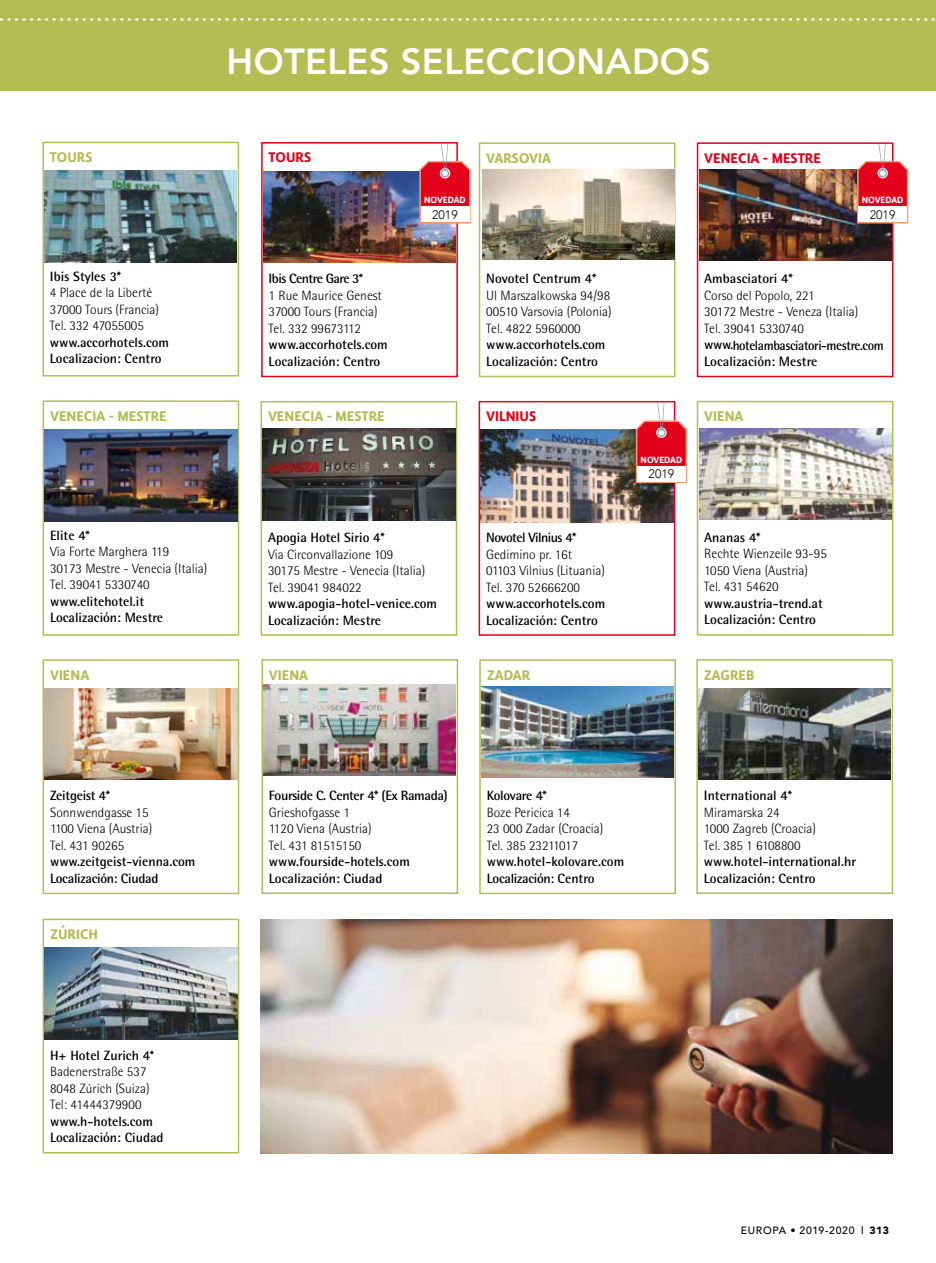
<style>
.page{position:relative;width:936px;height:1263px;background:#fff}
.page>*{position:absolute;margin:0;border:0;box-sizing:border-box;transform-origin:0 0}
.t1{font:800 36px "Avenir LT Std";letter-spacing:.01em;color:#fff}
.t2{font:700 16.5px "Lemon Sans Rnd";color:#b0be54}
.t3{font:700 16.5px "Lemon Sans Rnd";color:#e2001a}
.t4{font:300 13.5px/16.5px "Rotis Semi Sans Std";color:#000}
.t5{font:700 13.5px/16.5px "Rotis Semi Sans Std";color:#000}
.t6{font:700 13.5px/16.5px "Rotis Semi Sans Std";letter-spacing:-.03em;color:#000}
.t7{font:700 13.5px/16.5px "Rotis Semi Sans Std";letter-spacing:-.02em;color:#000}
.t8{font:700 13.5px "Rotis Semi Sans Std";letter-spacing:-.04em;color:#000}
.t9{font:300 12.15px "Avenir";color:#000}
.t10{font:700 10.65px "Lemon Sans Rnd";color:#fff}
.t11{font:500 10.5px "Avenir LT Std";letter-spacing:.07em;color:#000}
.s1{font-weight:900}
</style>
<div class="page">
<img style="left:260px;top:919px;width:632px;height:234px">
<div style="left:0;top:0;width:935px;height:91px;background:#b0be54"></div>
<svg style="left:0;top:18px;width:935px;height:3px"></svg>
<img style="left:481px;top:429px;width:191px;height:93px">
<div style="left:478px;top:401px;width:197px;height:235px;border:2px solid #e2001a"></div>
<svg style="left:635px;top:403px;width:52px;height:81px"></svg>
<div style="left:637px;top:466px;width:48px;height:15px;background:#fff"></div>
<div style="left:261px;top:142px;width:197px;height:235px;border:2px solid #e2001a"></div>
<img style="left:263px;top:171px;width:192px;height:92px">
<svg style="left:418px;top:144px;width:53px;height:80px"></svg>
<div style="left:421px;top:207px;width:48px;height:15px;background:#fff"></div>
<div style="left:696px;top:401px;width:197px;height:235px;border:2px solid #b0be54"></div>
<img style="left:699px;top:428px;width:192px;height:92px">
<img style="left:264px;top:684px;width:191px;height:92px">
<div style="left:261px;top:659px;width:197px;height:235px;border:2px solid #b0be54"></div>
<img style="left:482px;top:686px;width:191px;height:92px">
<div style="left:479px;top:659px;width:197px;height:235px;border:2px solid #b0be54"></div>
<div style="left:43px;top:919px;width:196px;height:234px;border:2px solid #b0be54"></div>
<img style="left:45px;top:948px;width:192px;height:91px">
<div style="left:696px;top:659px;width:197px;height:235px;border:2px solid #b0be54"></div>
<img style="left:698px;top:688px;width:192px;height:92px">
<div style="left:43px;top:659px;width:196px;height:235px;border:2px solid #b0be54"></div>
<img style="left:45px;top:688px;width:192px;height:92px">
<div style="left:42px;top:142px;width:197px;height:234px;border:2px solid #b0be54"></div>
<img style="left:45px;top:171px;width:192px;height:91px">
<div style="left:696px;top:142px;width:197px;height:235px;border:2px solid #e2001a"></div>
<div style="left:478px;top:142px;width:197px;height:235px;border:2px solid #b0be54"></div>
<img style="left:699px;top:169px;width:192px;height:91px">
<img style="left:482px;top:168px;width:192px;height:92px">
<div style="left:43px;top:400px;width:196px;height:236px;border:2px solid #b0be54"></div>
<img style="left:45px;top:429px;width:192px;height:92px">
<div style="left:260px;top:401px;width:197px;height:235px;border:2px solid #b0be54"></div>
<img style="left:263px;top:428px;width:192px;height:92px">
<svg style="left:856px;top:144px;width:53px;height:80px"></svg>
<div style="left:858px;top:207px;width:48px;height:15px;background:#fff"></div>
<h1 class="t1" style="left:227px;top:40px;width:485px">HOTELES SELECCIONADOS</h1>
<p class="t2" style="left:50px;top:148px;width:44px">TOURS</p>
<p class="t3" style="left:268px;top:148px;width:44px">TOURS</p>
<p class="t2" style="left:486px;top:148px;width:66px">VARSOVIA</p>
<p class="t3" style="left:704px;top:148px;width:118px">VENECIA - MESTRE</p>
<p class="t10" style="left:424px;top:194px;width:43px">NOVEDAD</p>
<p class="t9" style="left:432px;top:207px;width:27px">2019</p>
<p class="t10" style="left:861px;top:194px;width:43px">NOVEDAD</p>
<p class="t9" style="left:869px;top:207px;width:27px">2019</p>
<p class="t5" style="left:50px;top:268px;width:73px">Ibis Styles 3*</p>
<p class="t4" style="left:50px;top:284px;width:111px">4 Place de la Liberté<br>37000 Tours (Francia)<br>Tel. 332 47055005</p>
<p class="t5" style="left:50px;top:334px;width:121px">www.accorhotels.com<br>Localizacion: Centro</p>
<p class="t8" style="left:268px;top:270px;width:96px">Ibis Centre Gare 3*</p>
<p class="t4" style="left:268px;top:287px;width:115px">1 Rue Maurice Genest<br>37000 Tours (Francia)<br>Tel. 332 99673112</p>
<p class="t5" style="left:268px;top:336px;width:121px">www.accorhotels.com<br>Localización: Centro</p>
<p class="t5" style="left:486px;top:270px;width:112px">Novotel Centrum 4*</p>
<p class="t4" style="left:486px;top:287px;width:127px;text-align:justify">Ul Marszalkowska 94/98<br>00510 Varsovia (Polonia)<br>Tel. 4822 5960000</p>
<p class="t5" style="left:486px;top:336px;width:121px">www.accorhotels.com<br>Localización: Centro</p>
<p class="t5" style="left:704px;top:270px;width:90px">Ambasciatori 4*</p>
<p class="t4" style="left:704px;top:287px;width:155px">Corso del Popolo, 221<br>30172 Mestre - Veneza (Italia)<br>Tel. 39041 5330740</p>
<p class="t6" style="left:704px;top:336px;width:181px">www.hotelambasciatori-mestre.com<br>Localización: Mestre</p>
<p class="t2" style="left:50px;top:406px;width:118px">VENECIA - MESTRE</p>
<p class="t2" style="left:268px;top:407px;width:118px">VENECIA - MESTRE</p>
<p class="t3" style="left:486px;top:407px;width:51px">VILNIUS</p>
<p class="t2" style="left:704px;top:407px;width:41px">VIENA</p>
<p class="t10" style="left:640px;top:453px;width:43px">NOVEDAD</p>
<p class="t9" style="left:648px;top:467px;width:27px">2019</p>
<p class="t5" style="left:50px;top:526px;width:41px">Elite 4*</p>
<p class="t4" style="left:50px;top:543px;width:159px">Via Forte Marghera 119<br>30173 Mestre - Venecia (Italia)<br>Tel. 39041 5330740</p>
<p class="t5" style="left:50px;top:592px;width:115px">www.elitehotel.it<br>Localización: Mestre</p>
<p class="t5" style="left:268px;top:529px;width:118px">Apogia Hotel Sirio 4*</p>
<p class="t4" style="left:268px;top:546px;width:159px">Via Circonvallazione 109<br>30175 Mestre - Venecia (Italia)<br>Tel. 39041 984022</p>
<p class="t5" style="left:268px;top:595px;width:170px">www.apogia-hotel-venice.com<br>Localización: Mestre</p>
<p class="t8" style="left:486px;top:529px;width:92px">Novotel Vilnius 4*</p>
<p class="t4" style="left:486px;top:546px;width:120px">Gedimino pr. 16t<br>01103 Vilnius (Lituania)<br>Tel. 370 52666200</p>
<p class="t5" style="left:486px;top:595px;width:121px">www.accorhotels.com<br>Localización: Centro</p>
<p class="t5" style="left:704px;top:529px;width:58px">Ananas 4*</p>
<p class="t4" style="left:704px;top:546px;width:124px">Rechte Wienzeile 93-95<br>1050 Viena (Austria)<br>Tel. 431 54620</p>
<p class="t5" style="left:704px;top:595px;width:120px">www.austria-trend.at<br>Localización: Centro</p>
<p class="t2" style="left:50px;top:665px;width:41px">VIENA</p>
<p class="t2" style="left:269px;top:665px;width:41px">VIENA</p>
<p class="t2" style="left:486px;top:665px;width:45px">ZADAR</p>
<p class="t2" style="left:704px;top:665px;width:52px">ZAGREB</p>
<p class="t7" style="left:50px;top:787px;width:62px">Zeitgeist 4*</p>
<p class="t4" style="left:50px;top:804px;width:104px">Sonnwendgasse 15<br>1100 Viena (Austria)<br>Tel. 431 90265</p>
<p class="t7" style="left:50px;top:853px;width:147px">www.zeitgeist-vienna.com<br>Localización: Ciudad</p>
<p class="t2" style="left:50px;top:924px;width:50px">ZÚRICH</p>
<p class="t6" style="left:269px;top:787px;width:180px">Fourside C. Center 4* (Ex Ramada)</p>
<p class="t4" style="left:269px;top:804px;width:104px">Grieshofgasse 1<br>1120 Viena (Austria)<br>Tel. 431 81515150</p>
<p class="t5" style="left:269px;top:853px;width:142px">www.fourside-hotels.com<br>Localización: Ciudad</p>
<p class="t7" style="left:486px;top:787px;width:62px">Kolovare 4*</p>
<p class="t4" style="left:486px;top:804px;width:118px">Boze Pericica 14<br>23 000 Zadar (Croacia)<br>Tel. 385 23211017</p>
<p class="t5" style="left:486px;top:853px;width:139px">www.hotel-kolovare.com<br>Localización: Centro</p>
<p class="t5" style="left:704px;top:787px;width:90px">International 4*</p>
<p class="t4" style="left:704px;top:804px;width:114px">Miramarska 24<br>1000 Zagreb (Croacia)<br>Tel. 385 1 6108800</p>
<p class="t5" style="left:704px;top:853px;width:154px">www.hotel-international.hr<br>Localización: Centro</p>
<p class="t5" style="left:50px;top:1047px;width:106px">H+ Hotel Zurich 4*</p>
<p class="t4" style="left:50px;top:1063px;width:101px">Badenerstraße 537<br>8048 Zúrich (Suiza)<br>Tel: 41444379900</p>
<p class="t5" style="left:50px;top:1113px;width:115px">www.h-hotels.com<br>Localización: Ciudad</p>
<p class="t11" style="left:740px;top:1224px;width:150px">EUROPA • 2019-2020 l <span class="s1">313</span></p>
</div>
